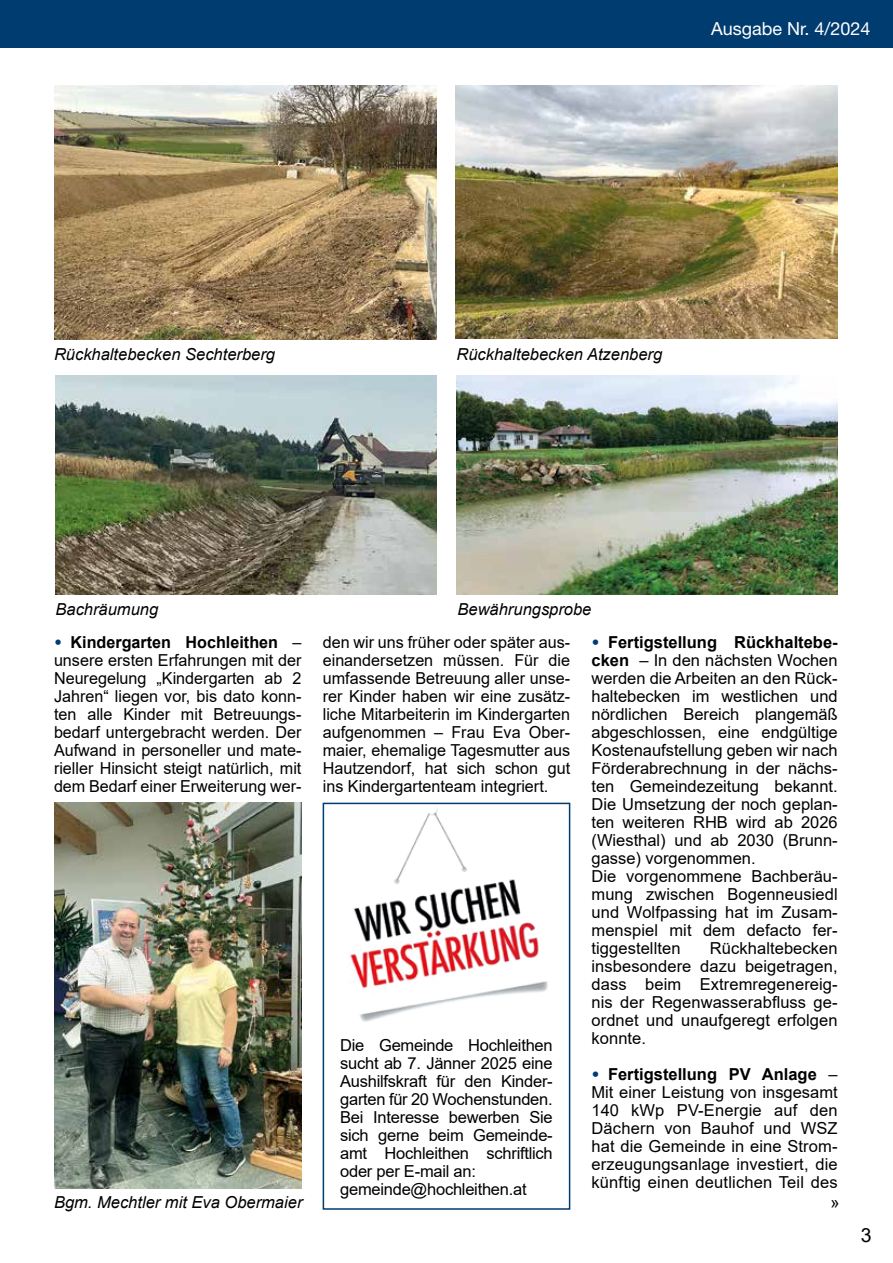
<style>
.page{position:relative;width:893px;height:1263px;background:#fff}
.page>*{position:absolute;margin:0;border:0;box-sizing:border-box;transform-origin:0 0}
.t1{font:19.5px "Arial";color:#000}
.t2{font:18px "Helvetica Neue LT Std";color:#fff}
.t3{font:16.5px/18px "Arial";color:#000;text-align:justify}
.t4{font:italic 16.5px "Arial";color:#000}
.s1{font-weight:900;color:#003c70}
.s2{font-weight:700}
</style>
<div class="page">
<div style="left:0;top:0;width:893px;height:48px;background:#003c70"></div>
<img style="left:54px;top:803px;width:247px;height:385px">
<img style="left:455px;top:86px;width:383px;height:253px">
<img style="left:54px;top:86px;width:383px;height:253px">
<img style="left:55px;top:375px;width:382px;height:219px">
<img style="left:456px;top:375px;width:382px;height:219px">
<img style="left:349px;top:808px;width:199px;height:214px">
<div style="left:323px;top:803px;width:247px;height:407px;border:2px solid #003c70"></div>
<p class="t2" style="left:711px;top:18px;width:161px">Ausgabe Nr. 4/2024</p>
<p class="t4" style="left:54px;top:343px;width:223px">Rückhaltebecken Sechterberg</p>
<p class="t4" style="left:456px;top:343px;width:207px">Rückhaltebecken Atzenberg</p>
<p class="t4" style="left:55px;top:598px;width:104px">Bachräumung</p>
<p class="t4" style="left:458px;top:598px;width:135px">Bewährungsprobe</p>
<p class="t3" style="left:323px;top:633px;width:249px">den wir uns früher oder später aus&shy;einandersetzen müssen. Für die umfassende Betreuung aller unse&shy;rer Kinder haben wir eine zusätz&shy;liche Mitarbeiterin im Kindergarten aufgenommen – Frau Eva Ober&shy;maier, ehemalige Tagesmutter aus Hautzendorf, hat sich schon gut ins Kindergartenteam integriert.</p>
<p class="t3" style="left:591px;top:633px;width:248px;text-align:left"><span class="s1">•</span> <span class="s2">Fertigstellung Rückhaltebe&shy;cken</span> – In den nächsten Wochen werden die Arbeiten an den Rück&shy;haltebecken im westlichen und nördlichen Bereich plangemäß abgeschlossen, eine endgültige<br>Kostenaufstellung geben wir nach<br>Förderabrechnung in der nächs&shy;ten Gemeindezeitung bekannt.<br>Die Umsetzung der noch geplan&shy;ten weiteren RHB wird ab 2026 (Wiesthal) und ab 2030 (Brunn&shy;gasse) vorgenommen.<br>Die vorgenommene Bachberäu&shy;mung zwischen Bogenneusiedl und Wolfpassing hat im Zusam&shy;menspiel mit dem defacto fer&shy;tiggestellten</p>
<p class="t3" style="left:54px;top:633px;width:249px"><span class="s1">•</span> <span class="s2">Kindergarten Hochleithen</span> – unsere ersten Erfahrungen mit der Neuregelung „Kindergarten ab 2<br>Jahren“ liegen vor, bis dato konn&shy;ten alle Kinder mit Betreuungs&shy;bedarf untergebracht werden. Der Aufwand in personeller und mate&shy;rieller Hinsicht steigt natürlich, mit dem Bedarf einer Erweiterung wer-</p>
<p class="t3" style="left:591px;top:939px;width:248px;text-indent:118px">Rückhaltebecken insbesondere dazu beigetragen, dass beim Extremregenereig&shy;nis der Regenwasserabfluss ge&shy;ordnet und unaufgeregt erfolgen konnte.</p>
<p class="t3" style="left:591px;top:1065px;width:248px"><span class="s1">•</span> <span class="s2">Fertigstellung PV Anlage</span> – Mit einer Leistung von insgesamt 140 kWp PV-Energie auf den Dächern von Bauhof und WSZ hat die Gemeinde in eine Strom&shy;erzeugungsanlage investiert, die künftig einen deutlichen Teil des</p>
<p class="t3" style="left:340px;top:1036px;width:214px;text-align:left">Die Gemeinde Hochleithen sucht ab 7. Jänner 2025 eine<br>Aushilfskraft für den Kinder&shy;garten für 20 Wochenstunden.<br>Bei Interesse bewerben Sie sich gerne beim Gemeinde&shy;amt Hochleithen schriftlich oder per E-mail an: gemeinde@hochleithen.at</p>
<p class="t4" style="left:54px;top:1191px;width:250px">Bgm. Mechtler mit Eva Obermaier</p>
<p class="t3" style="left:830px;top:1193px;width:11px">»</p>
<p class="t1" style="left:861px;top:1222px;width:12px">3</p>
</div>
